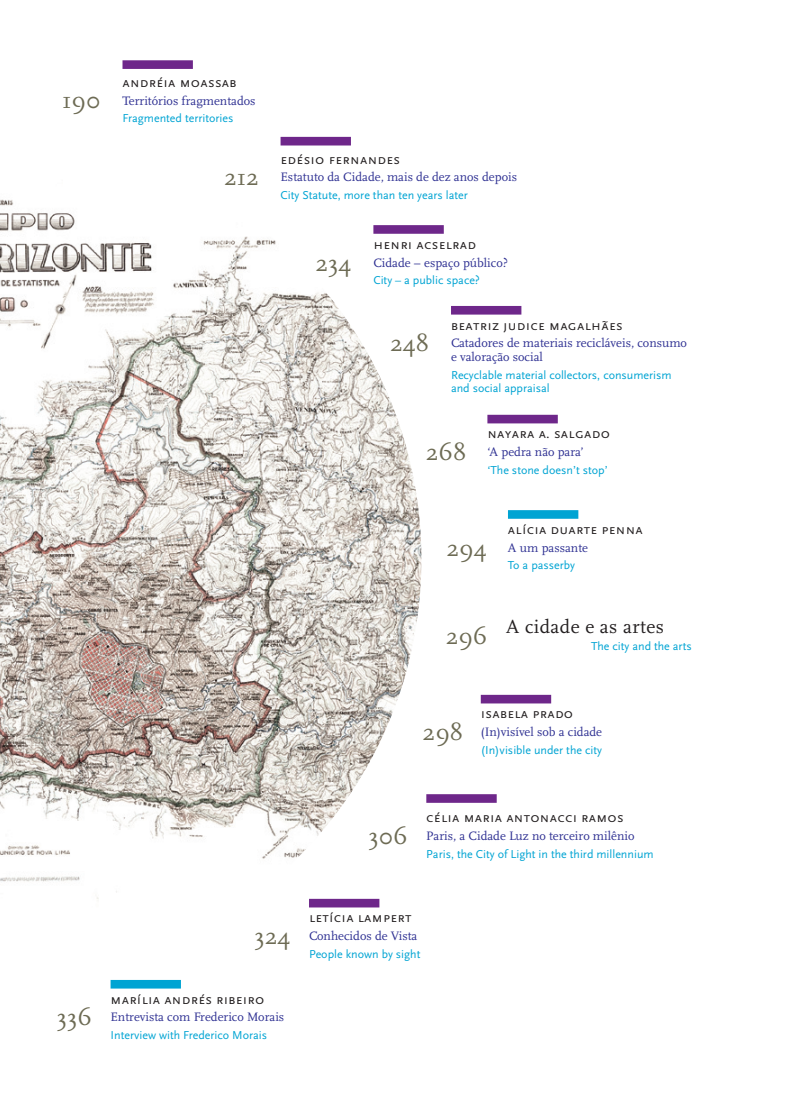
<style>
.page{position:relative;width:808px;height:1106px;background:#fff}
.page>*{position:absolute;margin:0;border:0;box-sizing:border-box;transform-origin:0 0}
.Notas_-_ímpar_-_1{font:24px "Scala";color:#6d6b54}
.t1{font:19.5px "Scala";letter-spacing:.02em;color:#231f20}
.t2{font:14.25px "Scala Sans Caps";letter-spacing:.02em;color:#231f20}
.t3{font:12.75px/13.5px "Scala";color:#2e3092}
.t4{font:12px/13.5px "Scala Sans";color:#00a4d3}
</style>
<div class="page">
<div style="left:481px;top:695px;width:70px;height:8px;background:#6e278a"></div>
<div style="left:426px;top:794px;width:71px;height:8px;background:#6e278a"></div>
<div style="left:122px;top:60px;width:71px;height:9px;background:#6e278a"></div>
<div style="left:281px;top:137px;width:70px;height:8px;background:#6e278a"></div>
<div style="left:111px;top:980px;width:70px;height:8px;background:#00a4d3"></div>
<div style="left:373px;top:225px;width:71px;height:9px;background:#6e278a"></div>
<div style="left:487px;top:415px;width:71px;height:8px;background:#6e278a"></div>
<div style="left:451px;top:306px;width:70px;height:8px;background:#6e278a"></div>
<div style="left:508px;top:510px;width:70px;height:9px;background:#00a4d3"></div>
<img style="left:0;top:199px;width:421px;height:709px">
<p class="Notas_-_ímpar_-_1" style="left:62px;top:87px;width:40px">190</p>
<p class="t2" style="left:122px;top:75px;width:116px">andréia moassab</p>
<p class="t3" style="left:122px;top:94px;width:135px">Territórios fragmentados</p>
<p class="t4" style="left:122px;top:112px;width:113px">Fragmented territories</p>
<p class="Notas_-_ímpar_-_1" style="left:224px;top:164px;width:36px">212</p>
<p class="t2" style="left:281px;top:151px;width:121px">edésio fernandes</p>
<p class="t3" style="left:281px;top:171px;width:238px">Estatuto da Cidade, mais de dez anos depois</p>
<p class="t4" style="left:281px;top:189px;width:189px">City Statute, more than ten years later</p>
<p class="Notas_-_ímpar_-_1" style="left:315px;top:250px;width:38px">234</p>
<p class="t2" style="left:373px;top:236px;width:104px">henri acselrad</p>
<p class="t3" style="left:373px;top:256px;width:136px">Cidade – espaço público?</p>
<p class="t4" style="left:373px;top:274px;width:108px">City – a public space?</p>
<p class="Notas_-_ímpar_-_1" style="left:390px;top:330px;width:41px">248</p>
<p class="t2" style="left:451px;top:317px;width:173px">beatriz judice magalhães</p>
<p class="t3" style="left:451px;top:337px;width:238px">Catadores de materiais recicláveis, consumo e valoração social</p>
<p class="t4" style="left:451px;top:368px;width:222px">Recyclable material collectors, consumerism and social appraisal</p>
<p class="Notas_-_ímpar_-_1" style="left:426px;top:439px;width:42px">268</p>
<p class="t2" style="left:487px;top:426px;width:124px">nayara a. salgado</p>
<p class="t3" style="left:487px;top:445px;width:98px">‘A pedra não para’</p>
<p class="t4" style="left:487px;top:463px;width:122px">‘The stone doesn’t stop’</p>
<p class="Notas_-_ímpar_-_1" style="left:446px;top:535px;width:42px">294</p>
<p class="Notas_-_ímpar_-_1" style="left:446px;top:623px;width:43px">296</p>
<p class="t2" style="left:508px;top:521px;width:136px">alícia duarte penna</p>
<p class="t3" style="left:508px;top:541px;width:82px">A um passante</p>
<p class="t4" style="left:508px;top:559px;width:69px">To a passerby</p>
<p class="t1" style="left:506px;top:615px;width:159px">A cidade e as artes</p>
<p class="t4" style="left:591px;top:640px;width:102px">The city and the arts</p>
<p class="Notas_-_ímpar_-_1" style="left:423px;top:719px;width:42px">298</p>
<p class="t2" style="left:481px;top:706px;width:94px">isabela prado</p>
<p class="t3" style="left:481px;top:725px;width:123px">(In)visível sob a cidade</p>
<p class="t4" style="left:481px;top:743px;width:123px">(In)visible under the city</p>
<p class="Notas_-_ímpar_-_1" style="left:57px;top:1004px;width:37px">336</p>
<p class="Notas_-_ímpar_-_1" style="left:368px;top:822px;width:41px">306</p>
<p class="t2" style="left:426px;top:809px;width:199px">célia maria antonacci ramos</p>
<p class="t3" style="left:426px;top:829px;width:210px">Paris, a Cidade Luz no terceiro milênio</p>
<p class="t4" style="left:426px;top:847px;width:229px">Paris, the City of Light in the third millennium</p>
<p class="Notas_-_ímpar_-_1" style="left:254px;top:923px;width:38px">324</p>
<p class="t2" style="left:111px;top:991px;width:155px">marília andrés ribeiro</p>
<p class="t3" style="left:111px;top:1010px;width:175px">Entrevista com Frederico Morais</p>
<p class="t4" style="left:111px;top:1028px;width:158px">Interview with Frederico Morais</p>
<p class="t2" style="left:309px;top:910px;width:104px">letícia lampert</p>
<p class="t3" style="left:309px;top:929px;width:110px">Conhecidos de Vista</p>
<p class="t4" style="left:309px;top:947px;width:113px">People known by sight</p>
</div>
